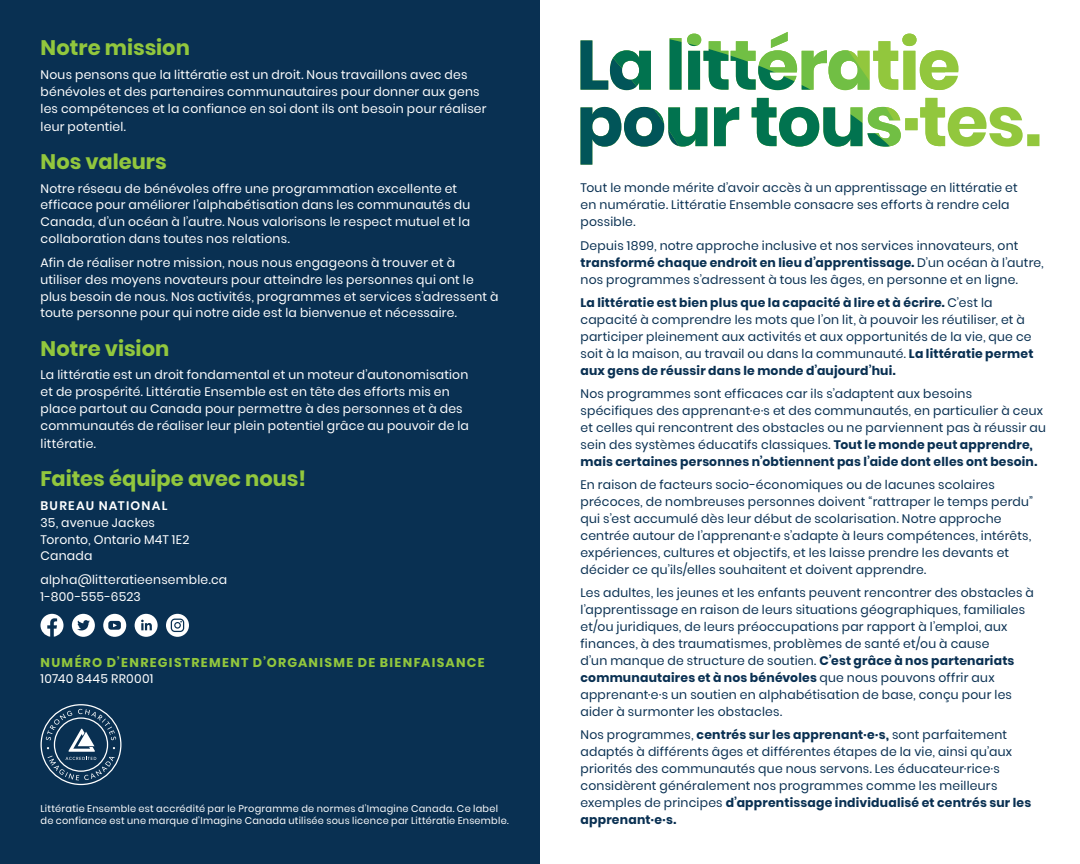
<style>
.page{position:relative;width:1080px;height:864px;background:#fff}
.page>*{position:absolute;margin:0;border:0;box-sizing:border-box;transform-origin:0 0}
.t1{font:700 21px "Poppins";color:#92c73d}
.t2{font:700 12.75px "Poppins";letter-spacing:.105em;color:#92c73d}
.t3{font:12.3px/16.8px "Poppins";letter-spacing:.02em;color:#093052}
.t4{font:12.3px/16.8px "Poppins";letter-spacing:.02em;color:#fff}
.t5{font:9.75px/11.2px "Poppins";letter-spacing:.025em;color:#fff}
.s1{font-weight:600}
.s2{font-weight:700}
</style>
<div class="page">
<div style="left:0;top:0;width:540px;height:864px;background:#093052"></div>
<svg style="left:72px;top:614px;width:23px;height:23px"></svg>
<svg style="left:103px;top:614px;width:23px;height:23px"></svg>
<svg style="left:166px;top:614px;width:23px;height:23px"></svg>
<svg style="left:40px;top:614px;width:24px;height:23px"></svg>
<svg style="left:135px;top:614px;width:23px;height:23px"></svg>
<div style="left:40px;top:704px;width:82px;height:81px;border:1px solid #fff;border-radius:50%"></div>
<svg style="left:46px;top:709px;width:70px;height:71px"></svg>
<svg style="left:580px;top:40px;width:460px;height:125px"></svg>
<svg style="left:581px;top:32px;width:378px;height:58px"></svg>
<p class="t1" style="left:40px;top:36px;width:151px">Notre mission</p>
<p class="t4" style="left:40px;top:66px;width:448px;line-height:17.2px">Nous pensons que la littératie est un droit. Nous travaillons avec des bénévoles et des partenaires communautaires pour donner aux gens les compétences et la confiance en soi dont ils ont besoin pour réaliser leur potentiel.</p>
<p class="t1" style="left:40px;top:149px;width:128px">Nos valeurs</p>
<p class="t4" style="left:40px;top:180px;width:431px">Notre réseau de bénévoles offre une programmation excellente et efficace pour améliorer l’alphabétisation dans les communautés du Canada, d’un océan à l’autre. Nous valorisons le respect mutuel et la collaboration dans toutes nos relations.</p>
<p class="t4" style="left:40px;top:254px;width:459px">Afin de réaliser notre mission, nous nous engageons à trouver et à utiliser des moyens novateurs pour atteindre les personnes qui ont le plus besoin de nous. Nos activités, programmes et services s’adressent à toute personne pour qui notre aide est la bienvenue et nécessaire.</p>
<p class="t1" style="left:40px;top:336px;width:130px">Notre vision</p>
<p class="t4" style="left:40px;top:367px;width:430px">La littératie est un droit fondamental et un moteur d’autonomisation et de prospérité. Littératie Ensemble est en tête des efforts mis en place partout au Canada pour permettre à des personnes et à des communautés de réaliser leur plein potentiel grâce au pouvoir de la littératie.</p>
<p class="t1" style="left:40px;top:467px;width:267px">Faites équipe avec nous!</p>
<p class="t4" style="left:40px;top:497px;width:150px"><span class="s1">BUREAU NATIONAL<br></span>35, avenue Jackes<br>Toronto, Ontario M4T 1E2<br>Canada</p>
<p class="t4" style="left:40px;top:571px;width:188px">alpha@litteratieensemble.ca<br>1-800-555-6523</p>
<p class="t2" style="left:40px;top:655px;width:446px">NUMÉRO D’ENREGISTREMENT D’ORGANISME DE BIENFAISANCE</p>
<p class="t4" style="left:40px;top:671px;width:114px">10740 8445 RR0001</p>
<p class="t5" style="left:40px;top:803px;width:470px">Littératie Ensemble est accrédité par le Programme de normes d’Imagine Canada. Ce label de confiance est une marque d’Imagine Canada utilisée sous licence par Littératie Ensemble.</p>
<p class="t3" style="left:580px;top:180px;width:439px">Tout le monde mérite d’avoir accès à un apprentissage en littératie et en numératie. Littératie Ensemble consacre ses efforts à rendre cela possible.</p>
<p class="t3" style="left:580px;top:237px;width:465px">Depuis 1899, notre approche inclusive et nos services innovateurs, ont <span class="s2">transformé chaque endroit en lieu d’apprentissage.</span> D’un océan à l’autre, nos programmes s’adressent à tous les âges, en personne et en ligne.</p>
<p class="t3" style="left:580px;top:294px;width:455px"><span class="s2">La littératie est bien plus que la capacité à lire et à écrire.</span> C’est la capacité à comprendre les mots que l’on lit, à pouvoir les réutiliser, et à participer pleinement aux activités et aux opportunités de la vie, que ce soit à la maison, au travail ou dans la communauté. <span class="s2">La littératie permet aux gens de réussir dans le monde d’aujourd’hui.</span></p>
<p class="t3" style="left:581px;top:386px;width:467px">Nos programmes sont efficaces car ils s’adaptent aux besoins spécifiques des apprenant·e·s et des communautés, en particulier à ceux et celles qui rencontrent des obstacles ou ne parviennent pas à réussir au sein des systèmes éducatifs classiques. <span class="s2">Tout le monde peut apprendre, mais certaines personnes n’obtiennent pas l’aide dont elles ont besoin.</span></p>
<p class="t3" style="left:581px;top:477px;width:454px">En raison de facteurs socio-économiques ou de lacunes scolaires précoces, de nombreuses personnes doivent “rattraper le temps perdu” qui s’est accumulé dès leur début de scolarisation. Notre approche centrée autour de l’apprenant·e s’adapte à leurs compétences, intérêts, expériences, cultures et objectifs, et les laisse prendre les devants et décider ce qu’ils/elles souhaitent et doivent apprendre.</p>
<p class="t3" style="left:581px;top:585px;width:455px">Les adultes, les jeunes et les enfants peuvent rencontrer des obstacles à l’apprentissage en raison de leurs situations géographiques, familiales et/ou juridiques, de leurs préoccupations par rapport à l’emploi, aux finances, à des traumatismes, problèmes de santé et/ou à cause<br>d’un manque de structure de soutien. <span class="s2">C’est grâce à nos partenariats communautaires et à nos bénévoles</span> que nous pouvons offrir aux apprenant·e·s un soutien en alphabétisation de base, conçu pour les aider à surmonter les obstacles.</p>
<p class="t3" style="left:581px;top:726px;width:452px">Nos programmes, <span class="s2">centrés sur les apprenant·e·s,</span> sont parfaitement adaptés à différents âges et différentes étapes de la vie, ainsi qu’aux priorités des communautés que nous servons. Les éducateur·rice·s considèrent généralement nos programmes comme les meilleurs exemples de principes <span class="s2">d’apprentissage individualisé et centrés sur les apprenant·e·s.</span></p>
</div>
